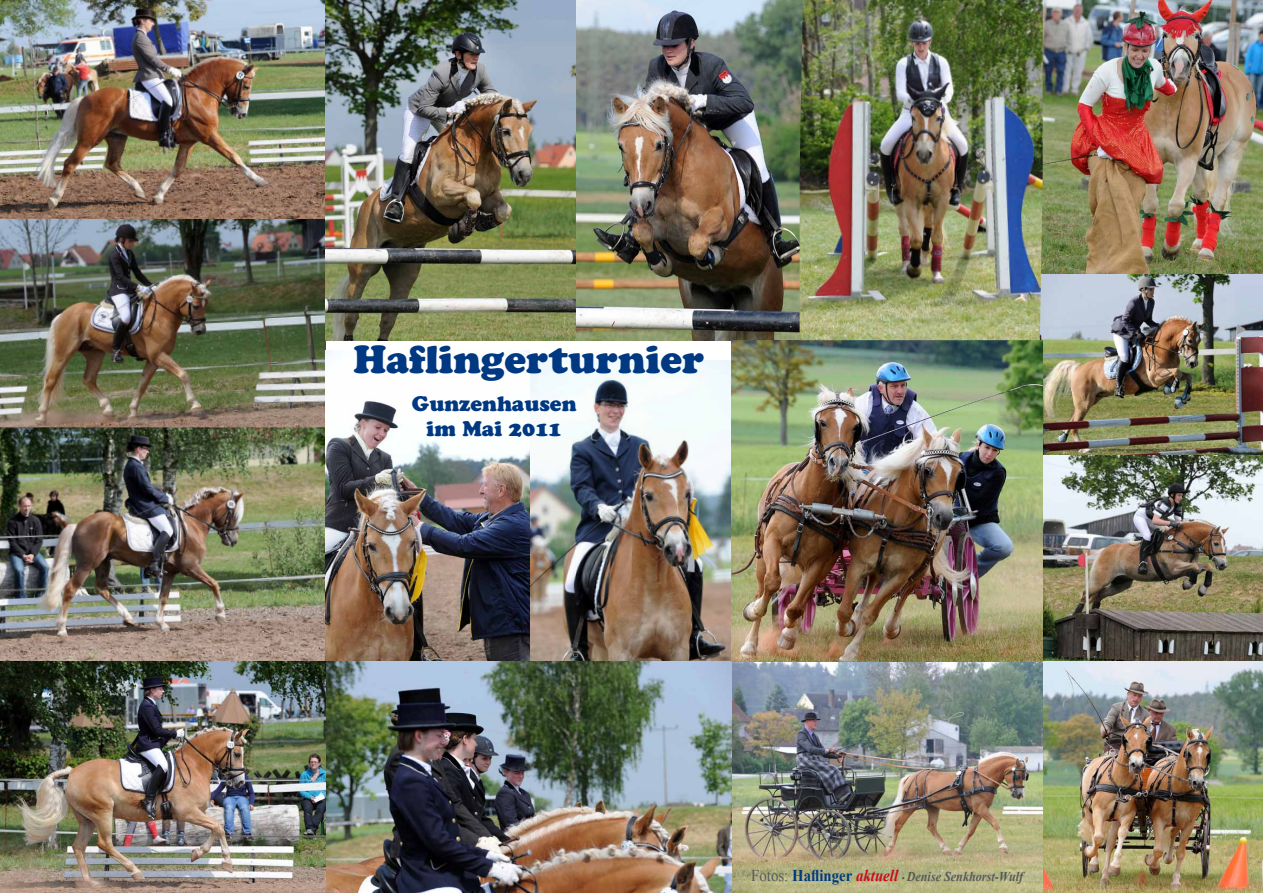
<style>
.page{position:relative;width:1263px;height:893px;background:#fff}
.page>*{position:absolute;margin:0;border:0;box-sizing:border-box;transform-origin:0 0}
.t1{font:39px "Cooper Black Std";color:#003882}
.t2{font:21px/25.2px "Cooper Black Std";color:#003882;text-align:center}
.t3{font:italic 700 13.5px "Times New Roman";color:#58585a;scale:.9 1}
.s1{font-weight:400;font-style:normal;font-size:16.5px}
.s2{font-style:normal;font-size:16.5px;color:#003882}
.s3{font-size:16.5px;color:#cd071e}
.s4{font-size:9px}
</style>
<div class="page">
<img style="left:0;top:0;width:326px;height:427px">
<img style="left:0;top:427px;width:326px;height:466px">
<img style="left:530px;top:361px;width:202px;height:300px">
<img style="left:326px;top:351px;width:204px;height:310px">
<img style="left:1043px;top:0;width:220px;height:456px">
<img style="left:326px;top:0;width:474px;height:340px">
<img style="left:1043px;top:456px;width:220px;height:205px">
<img style="left:324px;top:661px;width:939px;height:232px">
<img style="left:732px;top:340px;width:311px;height:321px">
<img style="left:800px;top:0;width:243px;height:340px">
<h1 class="t1" style="left:353px;top:336px;width:352px">Haflingerturnier</h1>
<h2 class="t2" style="left:412px;top:391px;width:166px">Gunzenhausen im Mai 2011</h2>
<p class="t3" style="left:751px;top:867px;width:304px"><span class="s1">Fotos:</span> <span class="s2">Haflinger</span> <span class="s3">aktuell</span> <span class="s4">•</span> Denise Senkhorst-Wulf</p>
</div>
